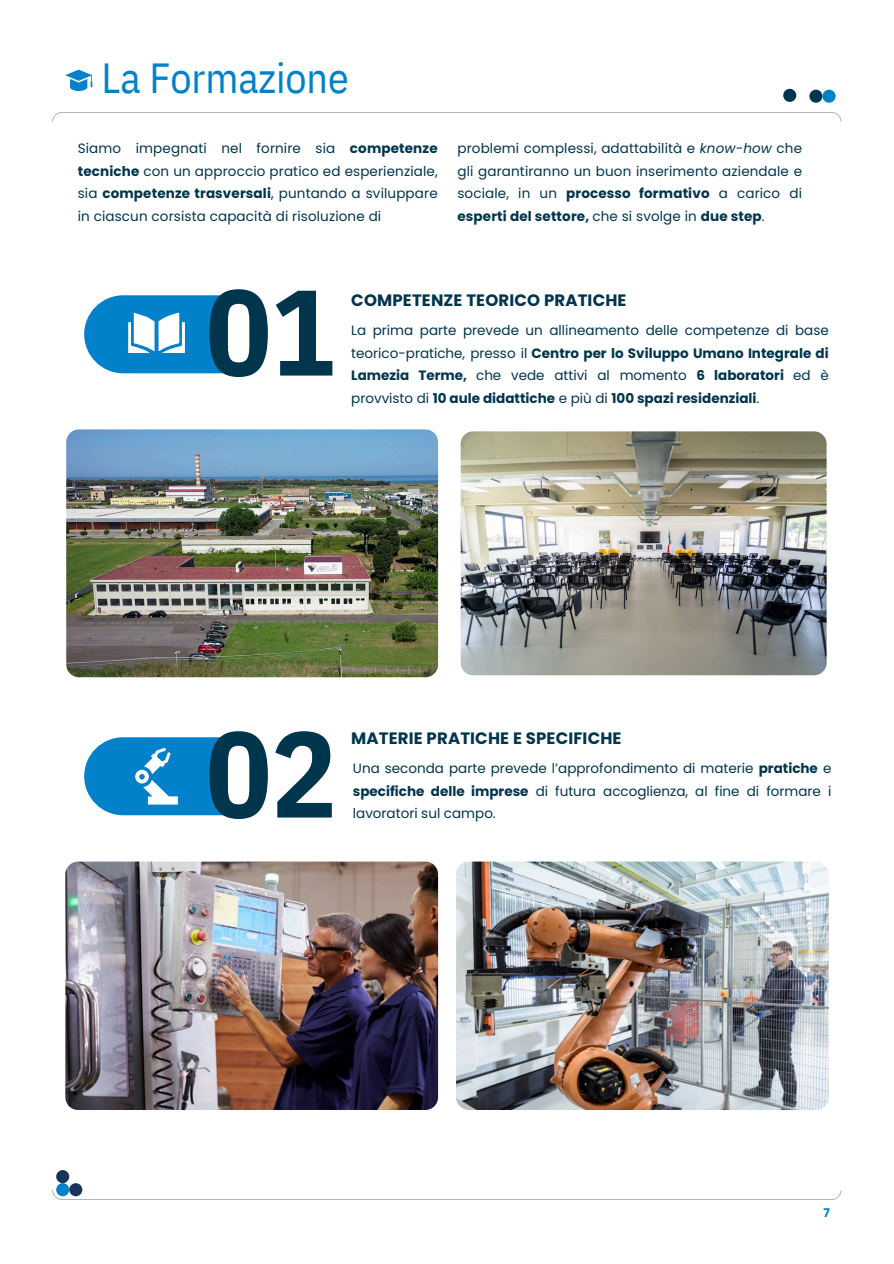
<style>
.page{position:relative;width:894px;height:1264px;background:#fff}
.page>*{position:absolute;margin:0;border:0;box-sizing:border-box;transform-origin:0 0}
.t1{font:700 121.5px "IBM Plex Sans Cond";color:#00354e}
.t2{font:42px "IBM Plex Sans Cond";letter-spacing:-.005em;color:#0081c9}
.t3{font:700 16.5px "Poppins";letter-spacing:.01em;color:#00354e}
.t4{font:13.5px/22.5px "Poppins";letter-spacing:.005em;color:#00354e;text-align:justify}
.t5{font:700 12px "Poppins";color:#0081c9}
.s1{font-weight:700}
.s2{font-style:italic}
</style>
<div class="page">
<svg style="left:65px;top:70px;width:27px;height:21px"></svg>
<svg style="left:84px;top:737px;width:154px;height:78px"></svg>
<svg style="left:84px;top:295px;width:154px;height:78px"></svg>
<svg style="left:52px;top:1190px;width:789px;height:9px"></svg>
<div style="left:56px;top:1183px;width:13px;height:13px;background:#0081c9;border-radius:50%"></div>
<div style="left:69px;top:1183px;width:13px;height:13px;background:#183558;border-radius:50%"></div>
<div style="left:56px;top:1170px;width:13px;height:13px;background:#183558;border-radius:50%"></div>
<svg style="left:52px;top:112px;width:789px;height:10px"></svg>
<div style="left:809px;top:90px;width:13px;height:13px;background:#00354e;border-radius:50%"></div>
<div style="left:822px;top:90px;width:13px;height:13px;background:#0081c9;border-radius:50%"></div>
<div style="left:783px;top:89px;width:13px;height:13px;background:#00354e;border-radius:50%"></div>
<img style="left:65px;top:861px;width:373px;height:248px;border-radius:13px">
<img style="left:456px;top:861px;width:372px;height:248px;border-radius:13px">
<img style="left:460px;top:431px;width:366px;height:244px;border-radius:13px">
<img style="left:66px;top:429px;width:372px;height:248px;border-radius:13px">
<p class="t2" style="left:101px;top:50px;width:249px">La Formazione</p>
<p class="t4" style="left:78px;top:137px;width:361px">Siamo impegnati nel fornire sia <span class="s1">competenze tecniche</span> con un approccio pratico ed esperienziale, sia <span class="s1">competenze trasversali</span>, puntando a sviluppare in ciascun corsista capacità di risoluzione di</p>
<h2 class="t4" style="left:457px;top:137px;width:346px">problemi complessi, adattabilità e <span class="s2">know-how</span> che gli garantiranno un buon inserimento aziendale e sociale, in un <span class="s1">processo formativo</span> a carico di <span class="s1">esperti del settore,</span> che si svolge in <span class="s1">due step</span>.</h2>
<h2 class="t1" style="left:206px;top:251px;width:132px">01</h2>
<p class="t3" style="left:351px;top:289px;width:277px">COMPETENZE TEORICO PRATICHE</p>
<p class="t4" style="left:351px;top:319px;width:479px">La prima parte prevede un allineamento delle competenze di base teorico-pratiche, presso il <span class="s1">Centro per lo Sviluppo Umano Integrale di Lamezia Terme,</span> che vede attivi al momento <span class="s1">6 laboratori</span> ed è provvisto di <span class="s1">10 aule didattiche</span> e più di <span class="s1">100 spazi residenziali</span>.</p>
<p class="t1" style="left:206px;top:693px;width:132px">02</p>
<p class="t3" style="left:351px;top:726px;width:272px">MATERIE PRATICHE E SPECIFICHE</p>
<p class="t4" style="left:353px;top:757px;width:480px">Una seconda parte prevede l’approfondimento di materie <span class="s1">pratiche</span> e <span class="s1">specifiche delle imprese</span> di futura accoglienza, al fine di formare i lavoratori sul campo.</p>
<p class="t5" style="left:823px;top:1204px;width:8px">7</p>
</div>
